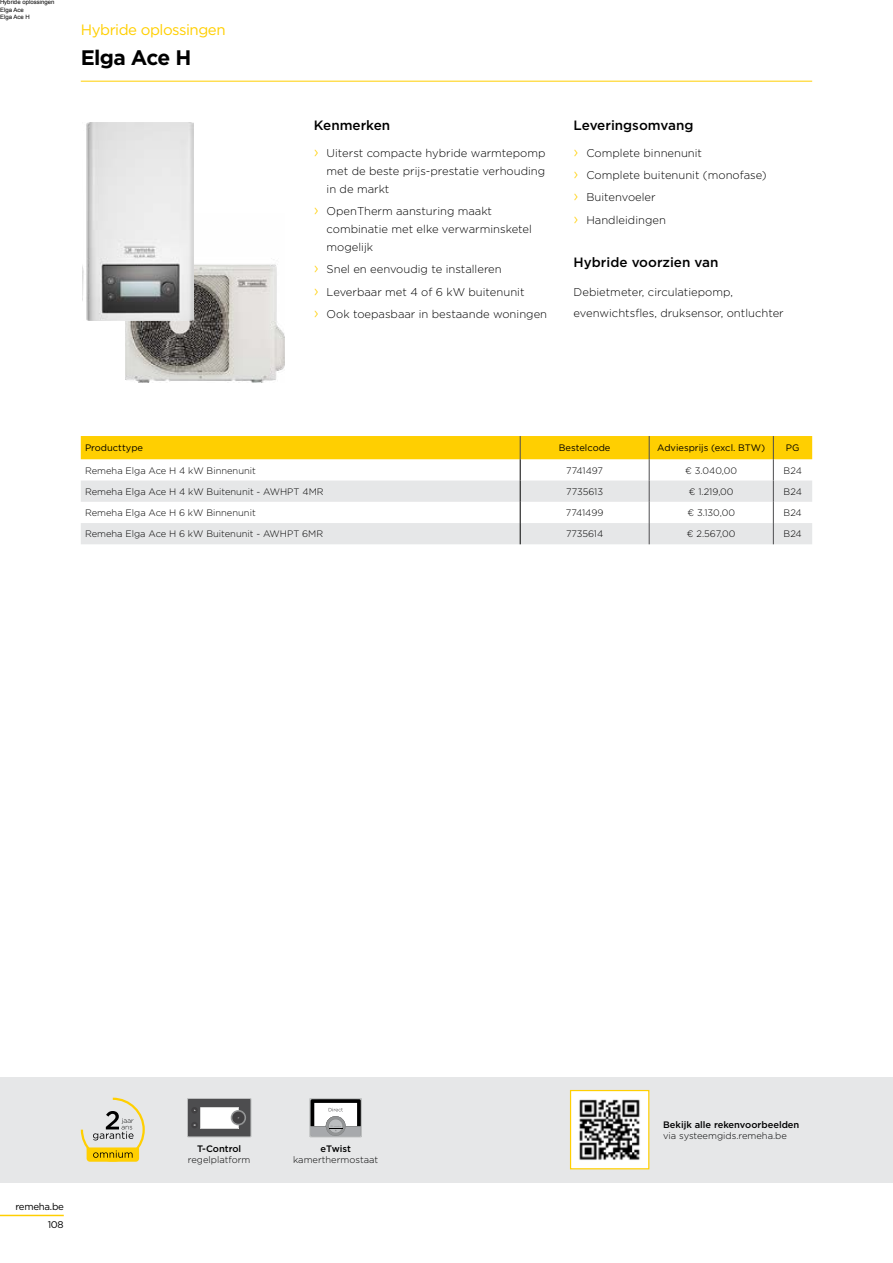
<style>
.page{position:relative;width:893px;height:1263px;background:#fff}
.page>*{position:absolute;margin:0;border:0;box-sizing:border-box;transform-origin:0 0}
.t1{font:700 21px "Gotham";letter-spacing:-.03em;color:#000}
.t2{font:15px "Gotham";letter-spacing:-.03em;color:#ffcf01}
.t3{font:500 13.5px "Gotham";color:#000}
.t4{font:300 11.25px/22.2px "Gotham";color:#000}
.t5{font:9.75px "Gotham";letter-spacing:-.03em;color:#000}
.t6{font:300 9.3px "Gotham";color:#000}
.t7{font:9.3px "Gotham";color:#000}
.t8{font:500 9.3px "Gotham";color:#000}
.t9{font:6px/7.2px "Arial";color:#000}
.s1{font-size:15.75px;color:#ffcf01}
</style>
<div class="page">
<hr style="left:0;top:1215px;width:64px;height:1px;background:#ffcf01">
<hr style="left:81px;top:81px;width:731px;height:1px;background:#ffcf01">
<div style="left:0;top:1077px;width:893px;height:105px;background:#e6e7e8"></div>
<img style="left:126px;top:264px;width:159px;height:119px">
<img style="left:83px;top:123px;width:111px;height:198px">
<svg style="left:81px;top:1098px;width:64px;height:64px"></svg>
<svg style="left:187px;top:1098px;width:64px;height:39px;background:#89898a"></svg>
<svg style="left:310px;top:1098px;width:52px;height:39px;background:#abacac"></svg>
<svg style="left:81px;top:436px;width:731px;height:108px"></svg>
<img style="left:572px;top:1092px;width:75px;height:75px">
<div style="left:570px;top:1090px;width:79px;height:79px;border:1px solid #ffcf01"></div>
<p class="t9" style="left:0;top:-1px;width:56px">Hybride oplossingen<br>Elga Ace<br>Elga Ace H</p>
<h2 class="t2" style="left:81px;top:20px;width:146px">Hybride oplossingen</h2>
<h1 class="t1" style="left:81px;top:44px;width:112px">Elga Ace H</h1>
<p class="t3" style="left:314px;top:117px;width:78px">Kenmerken</p>
<p class="t4" style="left:327px;top:144px;width:221px;line-height:18px;text-align:justify;text-indent:-13px"><span class="s1">›</span> Uiterst compacte hybride warmtepomp met de beste prijs-prestatie verhouding in de markt</p>
<p class="t4" style="left:327px;top:202px;width:207px;line-height:18px;text-indent:-13px"><span class="s1">›</span> OpenTherm aansturing maakt combinatie met elke verwarminsketel mogelijk</p>
<p class="t4" style="left:314px;top:258px;width:235px"><span class="s1">›</span> Snel en eenvoudig te installeren<br><span class="s1">›</span> Leverbaar met 4 of 6 kW buitenunit<br><span class="s1">›</span> Ook toepasbaar in bestaande woningen</p>
<p class="t3" style="left:574px;top:117px;width:121px">Leveringsomvang</p>
<p class="t4" style="left:574px;top:142px;width:195px"><span class="s1">›</span> Complete binnenunit<br><span class="s1">›</span> Complete buitenunit (monofase) <span class="s1">›</span> Buitenvoeler<br><span class="s1">›</span> Handleidingen</p>
<p class="t3" style="left:574px;top:253px;width:146px">Hybride voorzien van</p>
<p class="t4" style="left:574px;top:281px;width:212px;line-height:21px">Debietmeter, circulatiepomp, evenwichtsfles, druksensor, ontluchter</p>
<p class="t7" style="left:85px;top:442px;width:60px">Producttype</p>
<p class="t7" style="left:559px;top:442px;width:53px">Bestelcode</p>
<p class="t7" style="left:657px;top:442px;width:110px">Adviesprijs (excl. BTW)</p>
<p class="t7" style="left:786px;top:442px;width:15px">PG</p>
<p class="t6" style="left:85px;top:464px;width:172px">Remeha Elga Ace H 4 kW Binnenunit</p>
<p class="t6" style="left:566px;top:464px;width:38px">7741497</p>
<p class="t6" style="left:685px;top:464px;width:53px">€ 3.040,00</p>
<p class="t6" style="left:784px;top:464px;width:20px">B24</p>
<p class="t6" style="left:85px;top:486px;width:240px">Remeha Elga Ace H 4 kW Buitenunit - AWHPT 4MR</p>
<p class="t6" style="left:566px;top:486px;width:38px">7735613</p>
<p class="t6" style="left:689px;top:486px;width:46px">€ 1.219,00</p>
<p class="t6" style="left:784px;top:486px;width:20px">B24</p>
<p class="t6" style="left:85px;top:507px;width:172px">Remeha Elga Ace H 6 kW Binnenunit</p>
<p class="t6" style="left:566px;top:507px;width:39px">7741499</p>
<p class="t6" style="left:687px;top:507px;width:49px">€ 3.130,00</p>
<p class="t6" style="left:784px;top:507px;width:20px">B24</p>
<p class="t6" style="left:85px;top:528px;width:240px">Remeha Elga Ace H 6 kW Buitenunit - AWHPT 6MR</p>
<p class="t6" style="left:566px;top:528px;width:39px">7735614</p>
<p class="t6" style="left:687px;top:528px;width:50px">€ 2.567,00</p>
<p class="t6" style="left:784px;top:528px;width:20px">B24</p>
<p class="t5" style="left:16px;top:1201px;width:50px">remeha.be</p>
<p class="t5" style="left:48px;top:1218px;width:18px">108</p>
<p class="t8" style="left:197px;top:1142px;width:46px">T-Control</p>
<p class="t6" style="left:188px;top:1153px;width:64px">regelplatform</p>
<p class="t8" style="left:320px;top:1142px;width:32px">eTwist</p>
<p class="t6" style="left:293px;top:1153px;width:87px">kamerthermostaat</p>
<p class="t8" style="left:663px;top:1118px;width:138px">Bekijk alle rekenvoorbeelden</p>
<p class="t6" style="left:663px;top:1130px;width:125px">via systeemgids.remeha.be</p>
</div>
